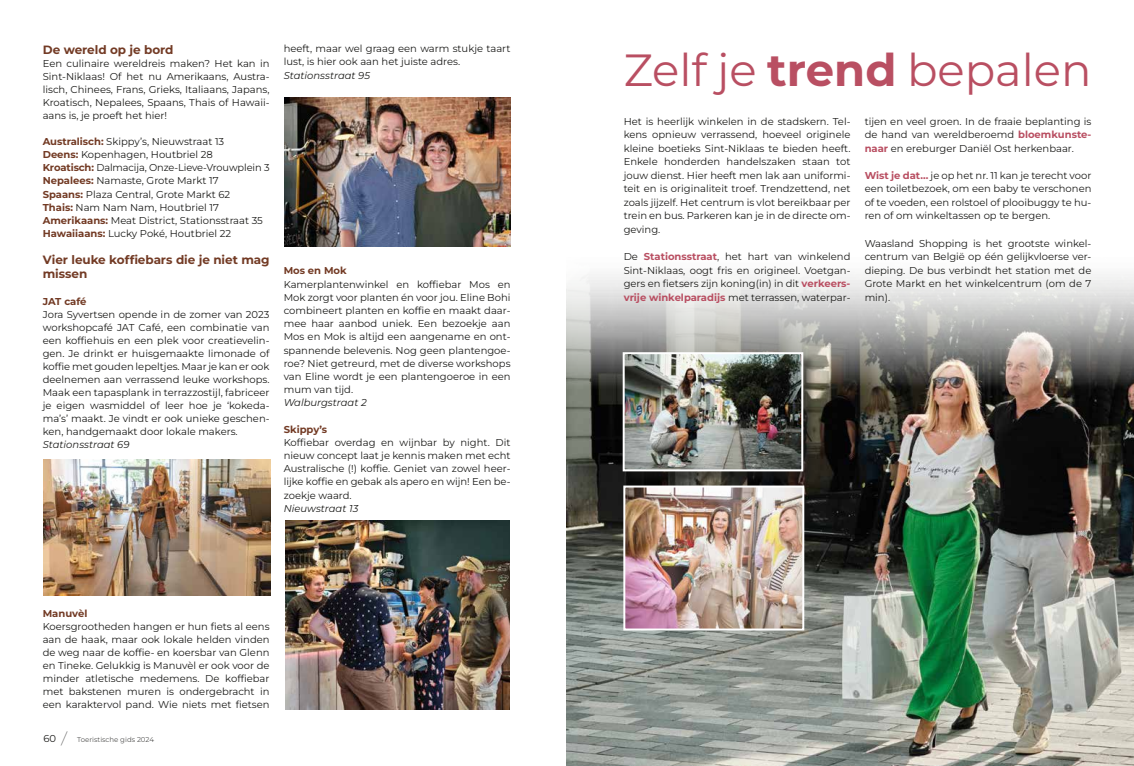
<style>
.page{position:relative;width:1134px;height:766px;background:#fff}
.page>*{position:absolute;margin:0;border:0;box-sizing:border-box;transform-origin:0 0}
.t1{font:45px "Montserrat";color:#b94f62}
.t2{font:700 12px/14.4px "Montserrat";letter-spacing:-.005em;color:#733b25}
.t3{font:10px/13px "Montserrat";color:#1d1d1b;text-align:justify}
.t4{font:italic 10px "Montserrat";color:#1d1d1b}
.t5{font:700 10px "Montserrat";color:#733b25}
.t6{font:7px "Montserrat";color:#575756}
.s1{font-weight:700;color:#733b25}
.s2{font-size:10px;color:#1d1d1b}
.s3{font-style:italic;font-size:15px}
.s4{font-weight:700}
.s5{font-weight:700;color:#b94f62}
</style>
<div class="page">
<img style="left:284px;top:97px;width:226px;height:149px">
<img style="left:43px;top:459px;width:227px;height:136px">
<img style="left:567px;top:274px;width:567px;height:491px">
<div style="left:624px;top:353px;width:192px;height:130px;background:#1d1d1b;opacity:.5"></div>
<img style="left:626px;top:355px;width:174px;height:113px">
<div style="left:623px;top:352px;width:180px;height:119px;border:2px solid #fff"></div>
<img style="left:285px;top:520px;width:225px;height:189px">
<img style="left:626px;top:488px;width:175px;height:139px">
<div style="left:623px;top:485px;width:181px;height:145px;border:2px solid #fff"></div>
<p class="t2" style="left:43px;top:42px;width:132px">De wereld op je bord</p>
<p class="t3" style="left:43px;top:57px;width:228px">Een culinaire wereldreis maken? Het kan in Sint-Niklaas! Of het nu Amerikaans, Austra&shy;lisch, Chinees, Frans, Grieks, Italiaans, Japans, Kroatisch, Nepalees, Spaans, Thais of Hawaii&shy;aans is, je proeft het hier!</p>
<p class="t3" style="left:43px;top:135px;width:228px;text-align:left"><span class="s1">Australisch:</span> Skippy’s, Nieuwstraat 13<br><span class="s1">Deens:</span> Kopenhagen, Houtbriel 28<br><span class="s1">Kroatisch:</span> Dalmacija, Onze-Lieve-Vrouwplein 3<br><span class="s1">Nepalees:</span> Namaste, Grote Markt 17<br><span class="s1">Spaans:</span> Plaza Central, Grote Markt 62<br><span class="s1">Thais:</span> Nam Nam Nam, Houtbriel 17<br><span class="s1">Amerikaans:</span> Meat District, Stationsstraat 35<br><span class="s1">Hawaiiaans:</span> Lucky Poké, Houtbriel 22</p>
<p class="t2" style="left:43px;top:252px;width:228px">Vier leuke koffiebars die je niet mag missen</p>
<p class="t5" style="left:43px;top:294px;width:45px">JAT café</p>
<p class="t3" style="left:43px;top:307px;width:228px">Jora Syvertsen opende in de zomer van 2023 workshopcafé JAT Café, een combinatie van een koffiehuis en een plek voor creatievelin&shy;gen. Je drinkt er huisgemaakte limonade of koffie met gouden lepeltjes. Maar je kan er ook deelnemen aan verrassend leuke workshops.<br>Maak een tapasplank in terrazzostijl, fabriceer je eigen wasmiddel of leer hoe je ‘kokeda&shy;ma’s’ maakt. Je vindt er ook unieke geschen&shy;ken, handgemaakt door lokale makers.</p>
<p class="t4" style="left:43px;top:437px;width:88px">Stationsstraat 69</p>
<p class="t3" style="left:284px;top:42px;width:228px">heeft, maar wel graag een warm stukje taart lust, is hier ook aan het juiste adres.</p>
<p class="t4" style="left:284px;top:68px;width:88px">Stationsstraat 95</p>
<p class="t5" style="left:284px;top:263px;width:64px">Mos en Mok</p>
<p class="t3" style="left:284px;top:277px;width:228px">Kamerplantenwinkel en koffiebar Mos en Mok zorgt voor planten én voor jou. Eline Bohi combineert planten en koffie en maakt daar&shy;mee haar aanbod uniek. Een bezoekje aan Mos en Mok is altijd een aangename en ont&shy;spannende belevenis. Nog geen plantengoe&shy;roe? Niet getreurd, met de diverse workshops van Eline wordt je een plantengoeroe in een mum van tijd.</p>
<p class="t4" style="left:284px;top:396px;width:85px">Walburgstraat 2</p>
<p class="t5" style="left:284px;top:422px;width:45px">Skippy’s</p>
<p class="t3" style="left:284px;top:435px;width:228px">Koffiebar overdag en wijnbar by night. Dit nieuw concept laat je kennis maken met echt Australische (!) koffie. Geniet van zowel heer&shy;lijke koffie en gebak als apero en wijn! Een be&shy;zoekje waard.</p>
<p class="t4" style="left:284px;top:501px;width:76px">Nieuwstraat 13</p>
<p class="t5" style="left:43px;top:606px;width:46px">Manuvèl</p>
<p class="t3" style="left:43px;top:619px;width:228px">Koersgrootheden hangen er hun fiets al eens aan de haak, maar ook lokale helden vinden de weg naar de koffie- en koersbar van Glenn en Tineke. Gelukkig is Manuvèl er ook voor de minder atletische medemens. De koffiebar met bakstenen muren is ondergebracht in een karaktervol pand. Wie niets met fietsen</p>
<p class="t6" style="left:43px;top:734px;width:112px"><span class="s2">60</span> <span class="s3">/</span> Toeristische gids 2024</p>
<h1 class="t1" style="left:624px;top:39px;width:469px">Zelf je <span class="s4">trend</span> bepalen</h1>
<p class="t3" style="left:624px;top:114px;width:228px;line-height:13.5px">Het is heerlijk winkelen in de stadskern. Tel&shy;kens opnieuw verrassend, hoeveel originele kleine boetieks Sint-Niklaas te bieden heeft.<br>Enkele honderden handelszaken staan tot jouw dienst. Hier heeft men lak aan uniformi&shy;teit en is originaliteit troef. Trendzettend, net zoals jijzelf. Het centrum is vlot bereikbaar per trein en bus. Parkeren kan je in de directe om&shy;geving.</p>
<p class="t3" style="left:624px;top:249px;width:228px;line-height:13.5px">De <span class="s5">Stationsstraat</span>, het hart van winkelend Sint-Niklaas, oogt fris en origineel. Voetgan&shy;gers en fietsers zijn koning(in) in dit <span class="s5">verkeers&shy;vrije winkelparadijs</span> met terrassen, waterpar-</p>
<p class="t3" style="left:865px;top:114px;width:228px;line-height:13.5px">tijen en veel groen. In de fraaie beplanting is de hand van wereldberoemd <span class="s5">bloemkunste&shy;naar</span> en ereburger Daniël Ost herkenbaar.</p>
<p class="t3" style="left:865px;top:168px;width:228px;line-height:13.5px"><span class="s5">Wist je dat…</span> je op het nr. 11 kan je terecht voor een toiletbezoek, om een baby te verschonen of te voeden, een rolstoel of plooibuggy te hu&shy;ren of om winkeltassen op te bergen.</p>
<p class="t3" style="left:865px;top:236px;width:228px;line-height:13.5px">Waasland Shopping is het grootste winkel&shy;centrum van België op één gelijkvloerse ver&shy;dieping. De bus verbindt het station met de Grote Markt en het winkelcentrum (om de 7 min).</p>
</div>
